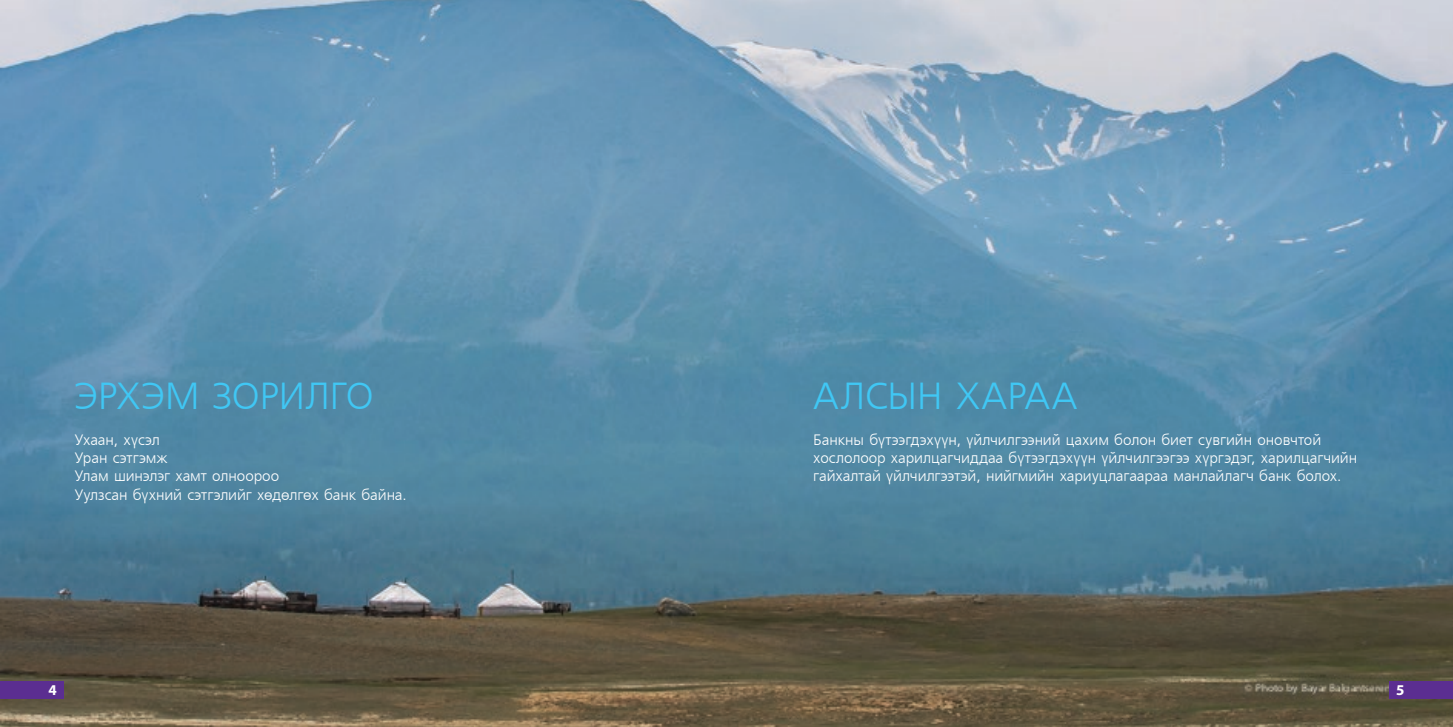
<style>
.page{position:relative;width:1453px;height:727px;background:#fff}
.page>*{position:absolute;margin:0;border:0;box-sizing:border-box;transform-origin:0 0}
.t1{font:37.5px "Mogul Freeset";letter-spacing:-.01em;color:#40c7f4}
.t2{font:15px/18px "Mogul Freeset";letter-spacing:-.01em;color:#fff}
.t3{font:700 15px "Myriad Pro";color:#fff}
</style>
<div class="page">
<img style="left:0;top:0;width:1453px;height:726px">
<div style="left:1389px;top:680px;width:64px;height:18px;background:#5b2e91"></div>
<div style="left:0;top:680px;width:64px;height:18px;background:#5b2e91"></div>
<p class="t1" style="left:74px;top:377px;width:301px">ЭРХЭМ ЗОРИЛГО</p>
<p class="t2" style="left:74px;top:432px;width:87px">Ухаан, хүсэл</p>
<p class="t2" style="left:74px;top:450px;width:95px">Уран сэтгэмж</p>
<p class="t2" style="left:74px;top:468px;width:206px">Улам шинэлэг хамт олноороо</p>
<p class="t2" style="left:74px;top:486px;width:334px">Уулзсан бүхний сэтгэлийг хөдөлгөх банк байна.</p>
<p class="t1" style="left:813px;top:377px;width:266px">АЛСЫН ХАРАА</p>
<p class="t2" style="left:813px;top:432px;width:545px">Банкны бүтээгдэхүүн, үйлчилгээний цахим болон биет сувгийн оновчтой хослолоор харилцагчиддаа бүтээгдэхүүн үйлчилгээгээ хүргэдэг, харилцагчийн гайхалтай үйлчилгээтэй, нийгмийн хариуцлагаараа манлайлагч банк болох.</p>
<p class="t3" style="left:48px;top:680px;width:10px">4</p>
<p class="t3" style="left:1396px;top:680px;width:10px">5</p>
</div>
